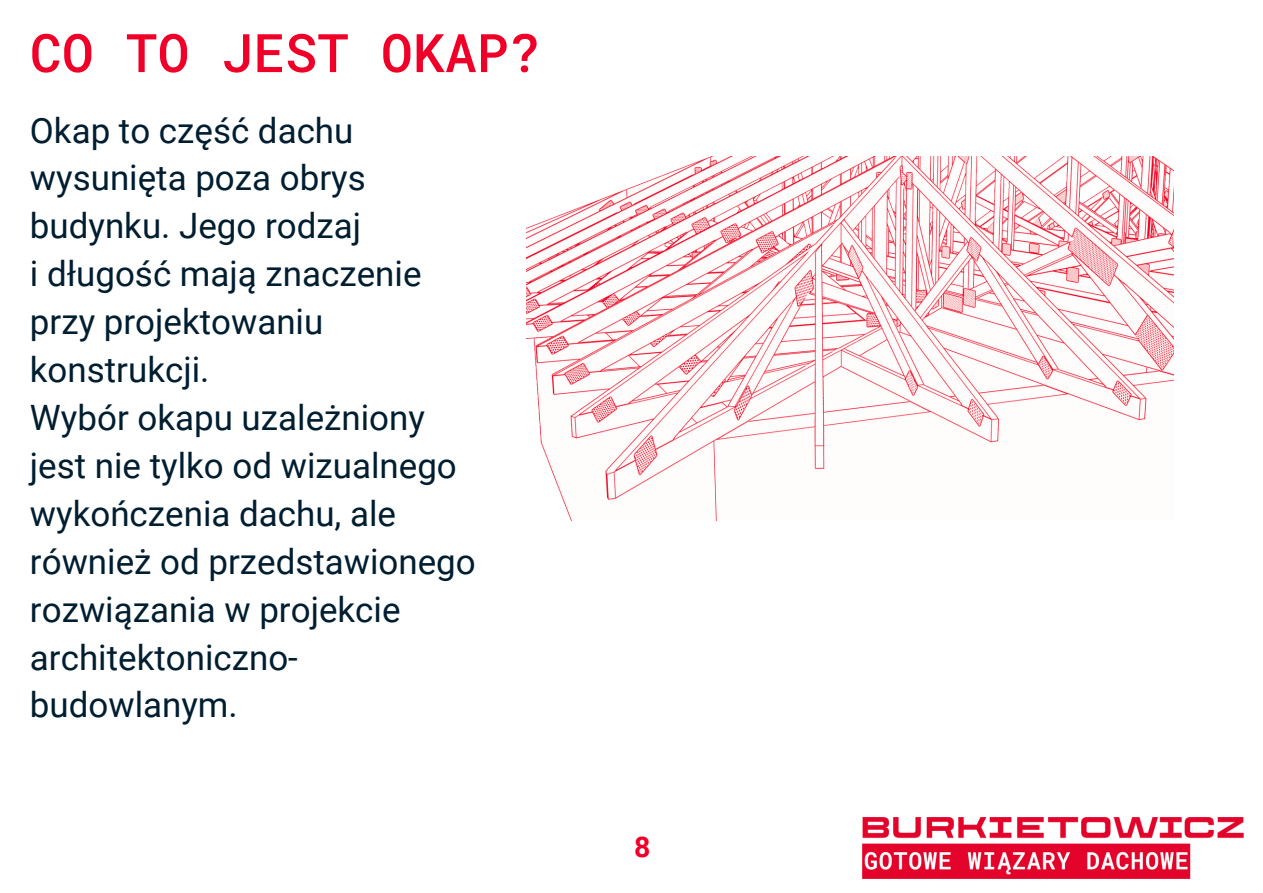
<style>
.page{position:relative;width:1263px;height:893px;background:#fff}
.page>*{position:absolute;margin:0;border:0;box-sizing:border-box;transform-origin:0 0}
.t1{font:500 53.18px "Roboto Mono";color:#f00028}
.t2{font:34.95px/47.9px "Roboto";color:#011e31}
.t3{font:700 28.5px "Roboto";color:#f00028}
</style>
<div class="page">
<img style="left:862px;top:817px;width:382px;height:61px">
<img style="left:526px;top:157px;width:648px;height:364px">
<p class="t1" style="left:30px;top:16px;width:512px">CO TO JEST OKAP?</p>
<p class="t2" style="left:30px;top:107px;width:337px">Okap to część dachu wysunięta poza obrys budynku. Jego rodzaj</p>
<p class="t2" style="left:30px;top:250px;width:393px">i długość mają znaczenie przy projektowaniu konstrukcji.</p>
<p class="t2" style="left:30px;top:394px;width:447px">Wybór okapu uzależniony jest nie tylko od wizualnego wykończenia dachu, ale również od przedstawionego rozwiązania w projekcie architektoniczno&shy;budowlanym.</p>
<p class="t3" style="left:634px;top:830px;width:18px">8</p>
</div>
